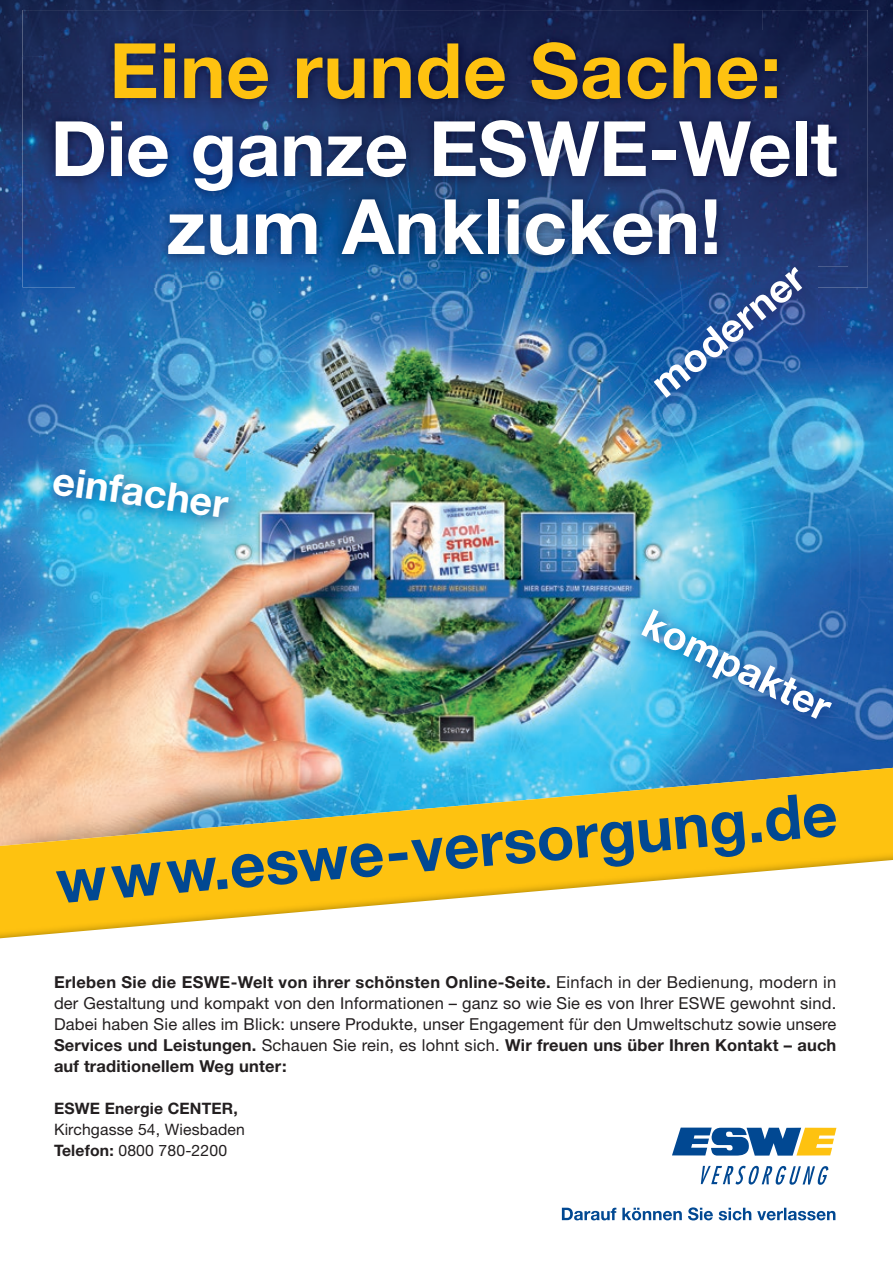
<style>
.page{position:relative;width:893px;height:1263px;background:#fff}
.page>*{position:absolute;margin:0;border:0;box-sizing:border-box;transform-origin:0 0}
.t1{font:700 76.5px/78px "Helvetica Neue LT";letter-spacing:-.005em;color:#fff;text-align:center}
.t2{font:700 76.5px "Helvetica Neue LT";letter-spacing:.01em;color:#fec210}
.t3{font:700 61.95px "Helvetica Neue LT";color:#014892}
.t4{font:700 39.6px "Helvetica Neue LT";color:#fff}
.t5{font:16.5px/21px "Helvetica Neue LT";letter-spacing:.01em;color:#231f20;text-align:justify}
.t6{font:15.75px/21px "Helvetica Neue LT";letter-spacing:.01em;color:#231f20}
.t7{font:700 15.75px "Helvetica Neue LT";letter-spacing:.01em;color:#231f20}
.s1{font-weight:700}
</style>
<div class="page">
<img style="left:0;top:0;width:893px;height:768px">
<svg style="left:0;top:768px;width:893px;height:82px;fill:#fec210"></svg>
<div style="left:0;top:850px;width:893px;height:10px;background:#fec210"></div>
<svg style="left:0;top:860px;width:892px;height:361px"></svg>
<img style="left:22px;top:10px;width:846px;height:46px">
<img style="left:22px;top:56px;width:53px;height:231px">
<img style="left:818px;top:56px;width:50px;height:231px">
<img style="left:75px;top:267px;width:569px;height:20px">
<img style="left:44px;top:31px;width:804px;height:236px">
<img style="left:632px;top:599px;width:216px;height:135px">
<img style="left:644px;top:258px;width:174px;height:155px">
<img style="left:43px;top:459px;width:202px;height:74px">
<svg style="left:562px;top:1207px;width:273px;height:13px"></svg>
<svg style="left:672px;top:1127px;width:164px;height:28px"></svg>
<svg style="left:701px;top:1166px;width:127px;height:19px"></svg>
<h1 class="t2" style="left:109px;top:23px;width:673px">Eine runde Sache:</h1>
<h1 class="t1" style="left:50px;top:108px;width:789px">Die ganze ESWE-Welt zum Anklicken!</h1>
<h3 class="t4" style="left:57px;top:455px;width:178px;rotate:8deg">einfacher</h3>
<h3 class="t4" style="left:640px;top:369px;width:186px;rotate:-39deg">moderner</h3>
<h3 class="t4" style="left:656px;top:598px;width:206px;rotate:26deg">kompakter</h3>
<h2 class="t3" style="left:53px;top:843px;width:785px;rotate:-5deg">www.eswe-versorgung.de</h2>
<p class="t5" style="left:54px;top:971px;width:784px"><span class="s1">Erleben Sie die ESWE-Welt von ihrer schönsten Online-Seite.</span> Einfach in der Bedienung, modern in der Gestaltung und kompakt von den Informationen – ganz so wie Sie es von Ihrer ESWE gewohnt sind.<br>Dabei haben Sie alles im Blick: unsere Produkte, unser Engagement für den Umweltschutz sowie unsere <span class="s1">Services und Leistungen.</span> Schauen Sie rein, es lohnt sich. <span class="s1">Wir freuen uns über Ihren Kontakt – auch auf traditionellem Weg unter:</span></p>
<p class="t7" style="left:54px;top:1098px;width:185px">ESWE Energie CENTER,</p>
<p class="t6" style="left:54px;top:1118px;width:192px">Kirchgasse 54, Wiesbaden<br><span class="s1">Telefon:</span> 0800 780-2200</p>
</div>
